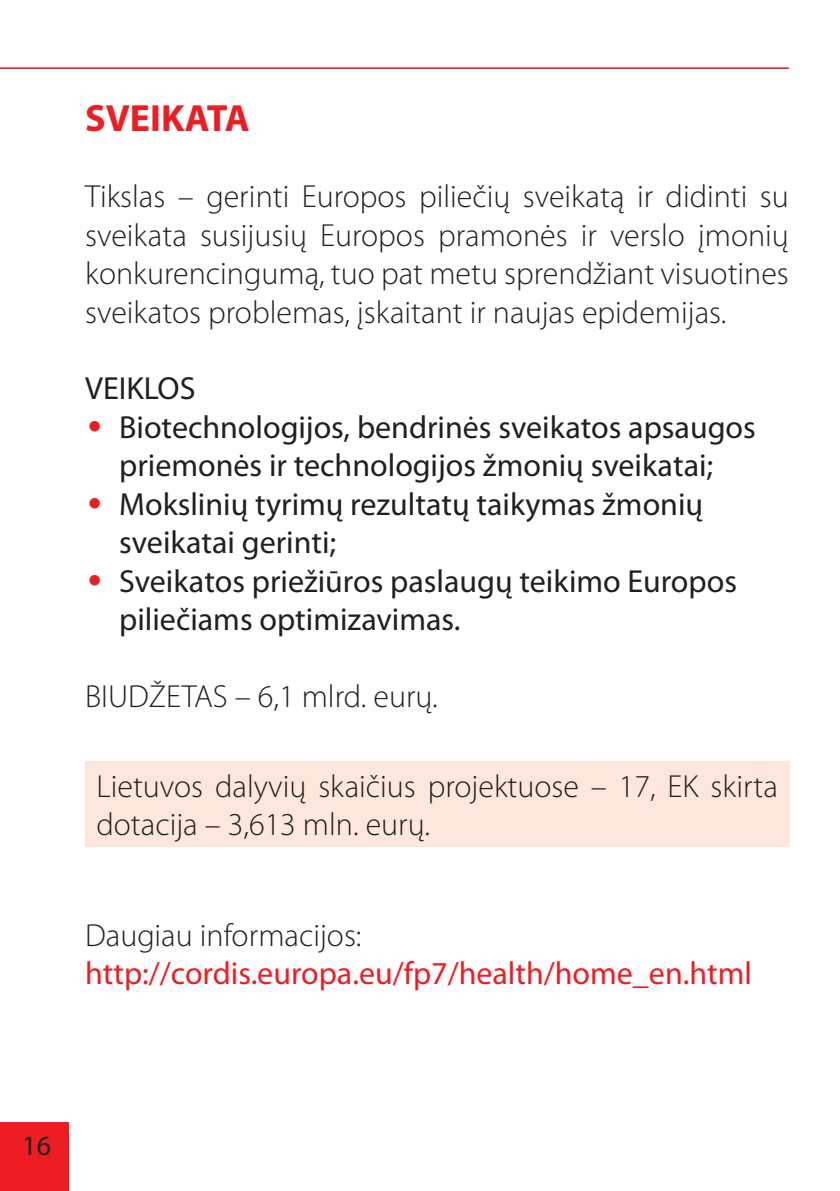
<style>
.page{position:relative;width:840px;height:1191px;background:#fff}
.page>*{position:absolute;margin:0;border:0;box-sizing:border-box;transform-origin:0 0}
.t1{font:700 38px "Myriad Pro";color:#ee1d23}
.t2{font:300 32px/38.4px "Myriad Pro";color:#231f20;text-align:justify}
.t3{font:32px/38.4px "Myriad Pro";color:#231f20}
.t4{font:32px "Myriad Pro";color:#ee1d23}
.t5{font:28px "Myriad Pro";color:#231f20}
.s1{font-family:"Arial";font-weight:900;font-style:italic;color:#ee1d23}
</style>
<div class="page">
<div style="left:0;top:1122px;width:68px;height:69px;background:#ee1d23"></div>
<hr style="left:0;top:67px;width:788px;height:2px;background:#ee1d23">
<div style="left:85px;top:761px;width:703px;height:85px;background:#fde7dc"></div>
<p class="t1" style="left:85px;top:103px;width:166px">SVEIKATA</p>
<p class="t2" style="left:85px;top:180px;width:705px">Tikslas – gerinti Europos piliečių sveikatą ir didinti su sveikata susijusių Europos pramonės ir verslo įmonių konkurencingumą, tuo pat metu sprendžiant visuotines sveikatos problemas, įskaitant ir naujas epidemijas.</p>
<p class="t3" style="left:85px;top:372px;width:112px">VEIKLOS</p>
<p class="t3" style="left:85px;top:410px;width:671px;text-align:center"><span class="s1">•</span> Biotechnologijos, bendrinės sveikatos apsaugos priemonės ir technologijos žmonių sveikatai;</p>
<p class="t3" style="left:119px;top:487px;width:585px;text-indent:-34px"><span class="s1">•</span> Mokslinių tyrimų rezultatų taikymas žmonių sveikatai gerinti;</p>
<p class="t3" style="left:119px;top:564px;width:619px;text-indent:-34px"><span class="s1">•</span> Sveikatos priežiūros paslaugų teikimo Europos piliečiams optimizavimas.</p>
<p class="t2" style="left:85px;top:679px;width:354px">BIUDŽETAS – 6,1 mlrd. eurų.</p>
<p class="t2" style="left:96px;top:769px;width:682px">Lietuvos dalyvių skaičius projektuose – 17, EK skirta dotacija – 3,613 mln. eurų.</p>
<p class="t2" style="left:85px;top:918px;width:278px">Daugiau informacijos:</p>
<p class="t4" style="left:85px;top:961px;width:668px">http://cordis.europa.eu/fp7/health/home_en.html</p>
<p class="t5" style="left:22px;top:1135px;width:30px">16</p>
</div>
